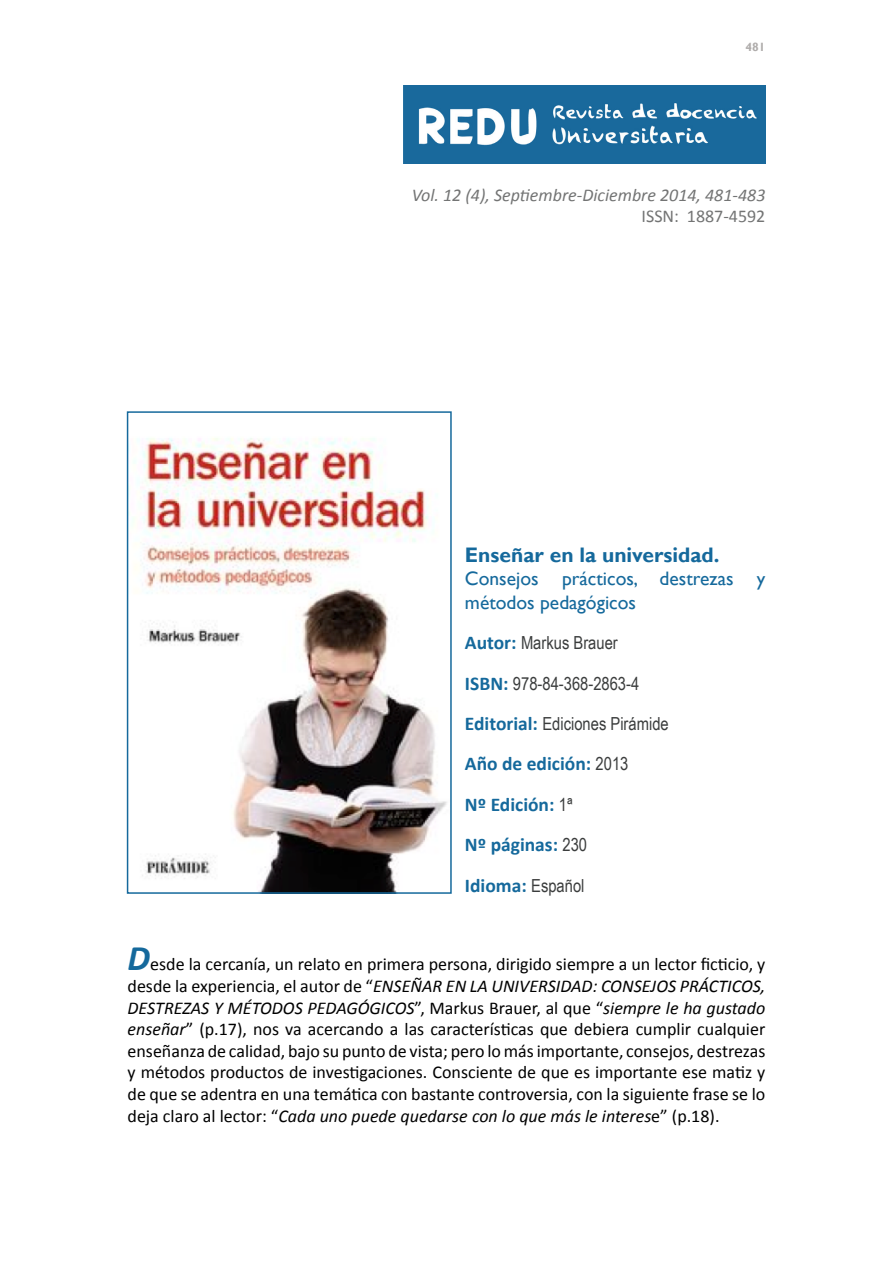
<style>
.page{position:relative;width:893px;height:1263px;background:#fff}
.page>*{position:absolute;margin:0;border:0;box-sizing:border-box;transform-origin:0 0}
.t1{font:700 21px "Gill Sans";color:#15699c}
.t2{font:700 19.5px "Calibri";color:#15699c}
.t3{font:19.5px/23.4px "Gill Sans";color:#15699c}
.t4{font:18px/21.6px "Calibri";color:#000;text-align:justify}
.t5{font:18px "Arial Narrow";color:#3b3d3d}
.t6{font:italic 18px "Calibri";color:#737474}
.t7{font:18px "Calibri";color:#737474}
.t8{font:700 12px "Gill Sans";color:#b0adac}
.s1{font-family:"Calibri";font-weight:700;font-size:19.5px;color:#15699c}
.s2{font-family:"Arial Narrow";font-weight:400;font-size:18px;color:#3b3d3d}
.s3{font-weight:700;font-style:italic;font-size:36px;color:#15699c}
.s4{font-style:italic}
</style>
<div class="page">
<img style="left:404px;top:85px;width:361px;height:78px">
<img style="left:134px;top:438px;width:313px;height:453px">
<div style="left:127px;top:411px;width:325px;height:483px;border:2px solid #15699c"></div>
<p class="t8" style="left:745px;top:40px;width:21px">481</p>
<p class="t6" style="left:412px;top:182px;width:355px">Vol. 12 (4), Septiembre-Diciembre 2014, 481-483</p>
<p class="t7" style="left:642px;top:205px;width:125px">ISSN: 1887-4592</p>
<p class="t1" style="left:465px;top:542px;width:256px">Enseñar en la universidad.</p>
<p class="t3" style="left:465px;top:567px;width:302px">Consejos prácticos, destrezas y métodos pedagógicos</p>
<p class="t5" style="left:465px;top:630px;width:154px"><span class="s1">Autor:</span> Markus Brauer</p>
<p class="t5" style="left:465px;top:670px;width:176px"><span class="s1">ISBN:</span> 978-84-368-2863-4</p>
<p class="t5" style="left:465px;top:710px;width:205px"><span class="s1">Editorial:</span> Ediciones Pirámide</p>
<p class="t2" style="left:465px;top:751px;width:165px">Año de edición: <span class="s2">2013</span></p>
<p class="t2" style="left:465px;top:792px;width:109px">Nº Edición: <span class="s2">1ª</span></p>
<p class="t2" style="left:465px;top:832px;width:124px">Nº páginas: <span class="s2">230</span></p>
<p class="t2" style="left:465px;top:873px;width:121px">Idioma: <span class="s2">Español</span></p>
<p class="t4" style="left:128px;top:954px;width:639px"><span class="s3">D</span>esde la cercanía, un relato en primera persona, dirigido siempre a un lector ficticio, y desde la experiencia, el autor de “<span class="s4">ENSEÑAR EN LA UNIVERSIDAD: CONSEJOS PRÁCTICOS, DESTREZAS Y MÉTODOS PEDAGÓGICOS</span>”, Markus Brauer, al que “<span class="s4">siempre le ha gustado enseñar</span>” (p.17), nos va acercando a las características que debiera cumplir cualquier enseñanza de calidad, bajo su punto de vista; pero lo más importante, consejos, destrezas y métodos productos de investigaciones. Consciente de que es importante ese matiz y de que se adentra en una temática con bastante controversia, con la siguiente frase se lo deja claro al lector: “<span class="s4">Cada uno puede quedarse con lo que más le interes</span>e” (p.18).</p>
</div>
